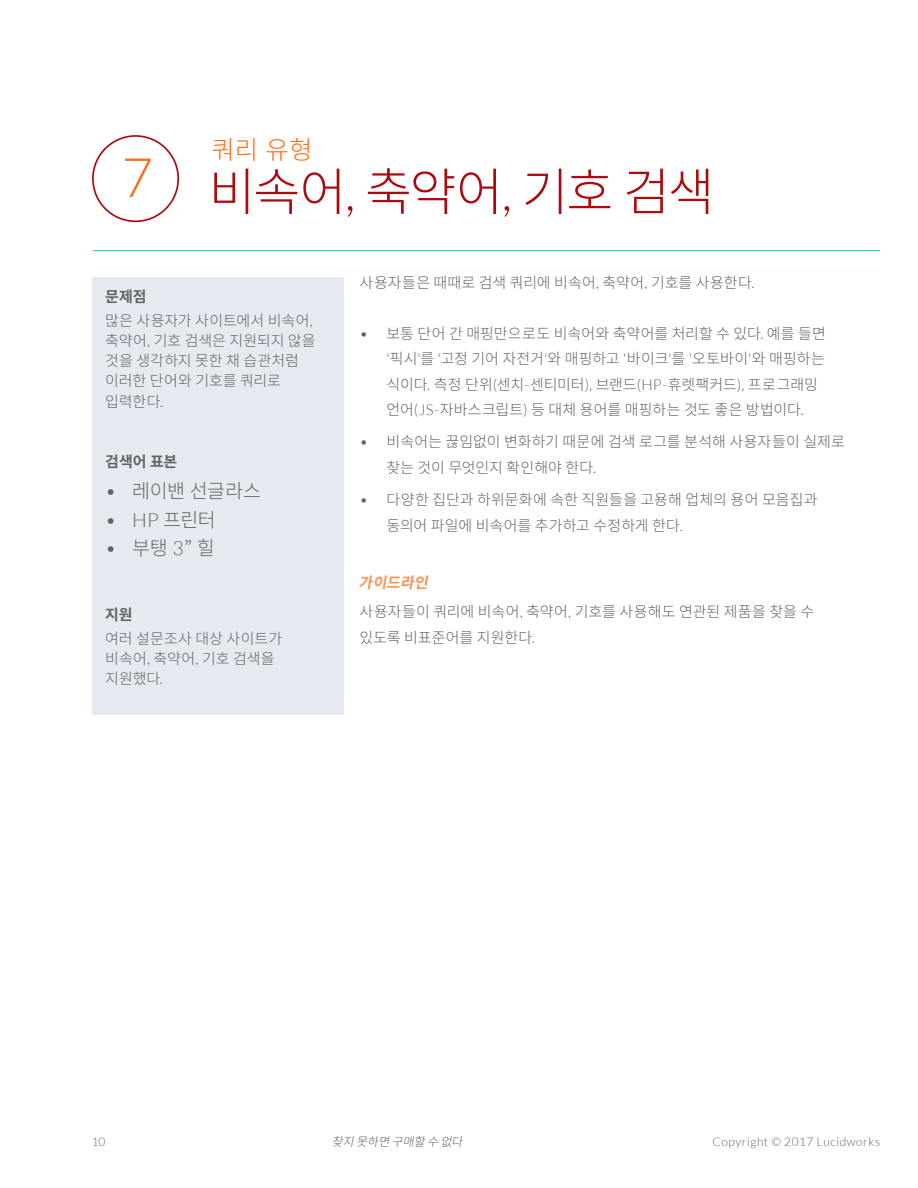
<style>
.page{position:relative;width:918px;height:1188px;background:#fff}
.page>*{position:absolute;margin:0;border:0;box-sizing:border-box;transform-origin:0 0}
.Header__Red{font:300 54.45px "Lato";color:#ff6d14}
.Header__Red-2{font:300 51px "Noto Sans KR";letter-spacing:-.045em;color:#ac0a0f}
.Header__Red-3{font:300 25.5px "Noto Sans KR";color:#ff6d14}
.t1{font:300 19.5px "Noto Sans KR";letter-spacing:-.015em;color:#636366}
.t2{font:300 19.5px "Lato";color:#636366}
.Body_Copy{font:300 15px/25.5px "Noto Sans KR";color:#636366}
.Body_Copy-2{font:700 15px "Noto Sans KR";letter-spacing:-.005em;color:#636366}
.Body_Copy-3{font:italic 700 15px "Noto Sans KR";color:#ff924f}
.t3{font:300 12px "Lato";letter-spacing:.045em;color:#636366}
.t4{font:italic 300 12px "Noto Sans KR";color:#636366}
.s1{font-family:"Lato"}
.s2{font-family:"Noto Sans KR"}
</style>
<div class="page">
<div style="left:92px;top:135px;width:87px;height:87px;border:2px solid #ac0a0f;border-radius:50%"></div>
<div style="left:92px;top:278px;width:252px;height:437px;background:#e4eaf0"></div>
<hr style="left:93px;top:250px;width:787px;height:1px;background:#13c5bb">
<p class="Header__Red-3" style="left:211px;top:136px;width:103px">쿼리 유형</p>
<p class="Header__Red" style="left:122px;top:148px;width:33px">7</p>
<p class="Header__Red-2" style="left:209px;top:163px;width:507px">비속어<span class="s1">,</span> 축약어<span class="s1">,</span> 기호 검색</p>
<p class="Body_Copy-2" style="left:105px;top:288px;width:43px">문제점</p>
<p class="Body_Copy" style="left:105px;top:310px;width:212px;line-height:20.2px">많은 사용자가 사이트에서 비속어<span class="s1">, </span>축약어<span class="s1">,</span> 기호 검색은 지원되지 않을 것을 생각하지 못한 채 습관처럼 이러한 단어와 기호를 쿼리로 입력한다<span class="s1">.</span></p>
<p class="Body_Copy-2" style="left:105px;top:454px;width:74px">검색어 표본</p>
<p class="t1" style="left:105px;top:480px;width:157px"><span class="s1">•</span> 레이밴 선글라스</p>
<p class="t2" style="left:105px;top:509px;width:112px">• HP <span class="s2">프린터</span></p>
<p class="t1" style="left:105px;top:537px;width:111px"><span class="s1">•</span> 부탱 <span class="s1">3</span>” 힐</p>
<p class="Body_Copy-2" style="left:105px;top:607px;width:29px">지원</p>
<p class="Body_Copy" style="left:105px;top:629px;width:179px;line-height:20.2px">여러 설문조사 대상 사이트가 비속어<span class="s1">,</span> 축약어<span class="s1">,</span> 기호 검색을 지원했다<span class="s1">.</span></p>
<p class="Body_Copy" style="left:360px;top:270px;width:396px">사용자들은 때때로 검색 쿼리에 비속어<span class="s1">,</span> 축약어<span class="s1">,</span> 기호를 사용한다<span class="s1">.</span></p>
<p class="Body_Copy" style="left:387px;top:321px;width:441px;text-indent:-27px"><span class="s1">•</span> 보통 단어 간 매핑만으로도 비속어와 축약어를 처리할 수 있다<span class="s1">.</span> 예를 들면 <span class="s1">'</span>픽시<span class="s1">'</span>를 <span class="s1">'</span>고정 기어 자전거<span class="s1">'</span>와 매핑하고 <span class="s1">'</span>바이크<span class="s1">'</span>를 <span class="s1">'</span>오토바이<span class="s1">'</span>와 매핑하는 식이다<span class="s1">.</span> 측정 단위<span class="s1">(</span>센치<span class="s1">-</span>센티미터<span class="s1">),</span> 브랜드<span class="s1">(HP-</span>휴렛팩커드<span class="s1">),</span> 프로그래밍 언어<span class="s1">(JS-</span>자바스크립트<span class="s1">)</span> 등 대체 용어를 매핑하는 것도 좋은 방법이다<span class="s1">.</span></p>
<p class="Body_Copy" style="left:387px;top:429px;width:460px;text-indent:-27px"><span class="s1">•</span> 비속어는 끊임없이 변화하기 때문에 검색 로그를 분석해 사용자들이 실제로 찾는 것이 무엇인지 확인해야 한다<span class="s1">.</span></p>
<p class="Body_Copy" style="left:387px;top:487px;width:432px;text-indent:-27px"><span class="s1">•</span> 다양한 집단과 하위문화에 속한 직원들을 고용해 업체의 용어 모음집과 동의어 파일에 비속어를 추가하고 수정하게 한다<span class="s1">.</span></p>
<p class="Body_Copy-3" style="left:359px;top:574px;width:79px">가이드라인</p>
<p class="Body_Copy" style="left:360px;top:599px;width:456px">사용자들이 쿼리에 비속어<span class="s1">,</span> 축약어<span class="s1">,</span> 기호를 사용해도 연관된 제품을 찾을 수 있도록 비표준어를 지원한다<span class="s1">.</span></p>
<p class="t3" style="left:92px;top:1135px;width:15px">10</p>
<p class="t4" style="left:332px;top:1135px;width:138px">찾지 못하면 구매할 수 없다</p>
<p class="t3" style="left:712px;top:1135px;width:169px">Copyright © 2017 Lucidworks</p>
</div>
